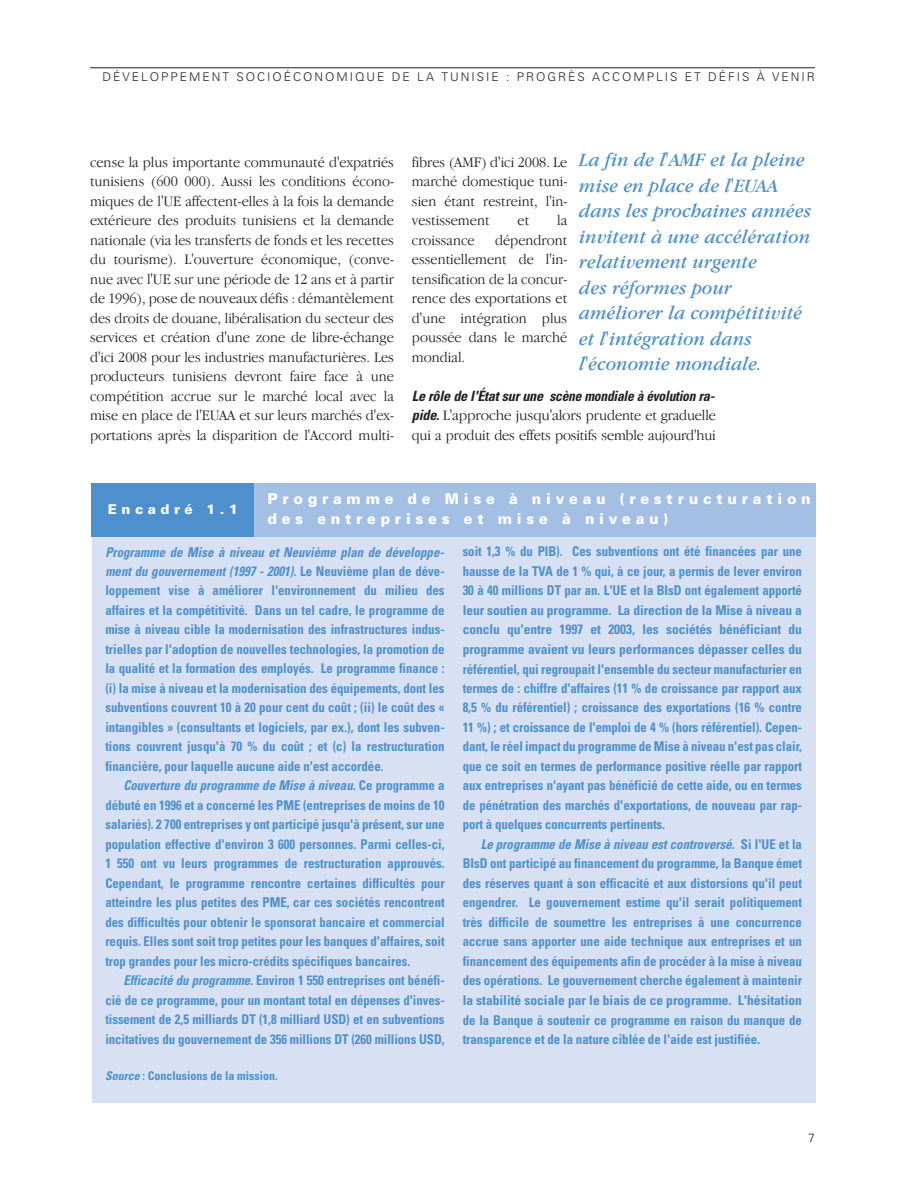
<style>
.page{position:relative;width:905px;height:1188px;background:#fff}
.page>*{position:absolute;margin:0;border:0;box-sizing:border-box;transform-origin:0 0}
.t1{font:italic 19.5px/25.5px "Garamond IT Cby BT";letter-spacing:.01em;color:#4d90cd;scale:.95 1}
.t2{font:300 15px/19.5px "Garamond IT Cby BT";color:#231f20;text-align:justify;scale:.95 1}
.t3{font:300 15px/19.5px "Garamond IT Cby BT";color:#231f20}
.t4{font:900 15px/19.5px "Univers";letter-spacing:.335em;color:#fff;scale:.95 1}
.t5{font:italic 700 condensed 14.25px "Univers";letter-spacing:-.02em;color:#231f20}
.t6{font:700 condensed 13.5px/19.5px "Univers";color:#4d90cd;text-align:justify;scale:.95 1}
.t7{font:900 13.5px "Univers";letter-spacing:.335em;color:#fff}
.t8{font:300 12px "Univers";letter-spacing:.165em;color:#231f20}
.t9{font:700 condensed 12px "Univers";color:#4d90cd}
.s1{font-family:"Univers";font-weight:700;font-style:italic;font-stretch:condensed;font-size:14.25px}
.s2{font-style:italic}
</style>
<div class="page">
<hr style="left:90px;top:67px;width:724px;height:1px;background:#231f20">
<div style="left:92px;top:532px;width:723px;height:539px;background:#d7e1f3"></div>
<div style="left:92px;top:483px;width:723px;height:54px;background:#a3bfe4"></div>
<div style="left:92px;top:483px;width:162px;height:54px;background:#4d90cd"></div>
<div style="left:92px;top:1072px;width:723px;height:31px;background:#d7e1f3"></div>
<p class="t8" style="left:102px;top:72px;width:714px">DÉVELOPPEMENT SOCIOÉCONOMIQUE DE LA TUNISIE : PROGRÈS ACCOMPLIS ET DÉFIS À VENIR</p>
<h1 class="t1" style="left:579px;top:149px;width:246px">La fin de l'AMF et la pleine mise en place de l'EUAA dans les prochaines années invitent à une accélération relativement urgente<br>des réformes pour améliorer la compétitivité et l'intégration dans l'économie mondiale.</h1>
<p class="t2" style="left:90px;top:153px;width:321px">cense la plus importante communauté d'expatriés tunisiens (600 000). Aussi les conditions écono&shy;miques de l'UE affectent-elles à la fois la demande extérieure des produits tunisiens et la demande nationale (via les transferts de fonds et les recettes du tourisme). L'ouverture économique, (conve&shy;nue avec l'UE sur une période de 12 ans et à partir de 1996), pose de nouveaux défis : démantèlement des droits de douane, libéralisation du secteur des services et création d'une zone de libre-échange d'ici 2008 pour les industries manufacturières. Les producteurs tunisiens devront faire face à une compétition accrue sur le marché local avec la mise en place de l'EUAA et sur leurs marchés d'ex&shy;portations après la disparition de l'Accord multi-</p>
<p class="t2" style="left:412px;top:153px;width:165px">fibres (AMF) d'ici 2008. Le marché domestique tuni&shy;sien étant restreint, l'in&shy;vestissement</p>
<p class="t2" style="left:517px;top:212px;width:14px">et</p>
<p class="t2" style="left:557px;top:212px;width:12px">la</p>
<p class="t2" style="left:412px;top:231px;width:165px;text-indent:83px">dépendront essentiellement de l'in&shy;tensification de la concur&shy;rence des exportations et d'une intégration plus poussée dans le marché mondial.</p>
<p class="t5" style="left:412px;top:390px;width:302px">Le rôle de l'État sur une scène mondiale à évolution ra-</p>
<p class="t3" style="left:412px;top:407px;width:305px"><span class="s1">pide.</span> L'approche jusqu'alors prudente et graduelle qui a produit des effets positifs semble aujourd'hui</p>
<p class="t2" style="left:412px;top:231px;width:67px">croissance</p>
<p class="t7" style="left:108px;top:504px;width:131px">Encadré 1.1</p>
<p class="t4" style="left:267px;top:490px;width:573px">Programme de Mise à niveau (restructuration des entreprises et mise à niveau)</p>
<p class="t6" style="left:105px;top:543px;width:358px;text-align:left"><span class="s2">Programme de Mise à niveau et Neuvième plan de développe&shy;ment du gouvernement (1997 - 2001).</span> Le Neuvième plan de déve&shy;loppement vise à améliorer l'environnement du milieu des affaires et la compétitivité. Dans un tel cadre, le programme de mise à niveau cible la modernisation des infrastructures indus&shy;trielles par l'adoption de nouvelles technologies, la promotion de la qualité et la formation des employés. Le programme finance : (i) la mise à niveau et la modernisation des équipements, dont les subventions couvrent 10 à 20 pour cent du coût ; (ii) le coût des « intangibles » (consultants et logiciels, par ex.), dont les subven&shy;tions couvrent jusqu'à 70 % du coût ; et (c) la restructuration financière, pour laquelle aucune aide n'est accordée.</p>
<p class="t6" style="left:105px;top:777px;width:358px;text-indent:18px"><span class="s2">Couverture du programme de Mise à niveau.</span> Ce programme a débuté en 1996 et a concerné les PME (entreprises de moins de 10 salariés). 2 700 entreprises y ont participé jusqu'à présent, sur une population effective d'environ 3 600 personnes. Parmi celles-ci, 1 550 ont vu leurs programmes de restructuration approuvés.<br>Cependant, le programme rencontre certaines difficultés pour atteindre les plus petites des PME, car ces sociétés rencontrent des difficultés pour obtenir le sponsorat bancaire et commercial requis. Elles sont soit trop petites pour les banques d'affaires, soit trop grandes pour les micro-crédits spécifiques bancaires.</p>
<p class="t6" style="left:105px;top:972px;width:359px;text-indent:18px"><span class="s2">Efficacité du programme.</span> Environ 1 550 entreprises ont bénéfi&shy;cié de ce programme, pour un montant total en dépenses d'inves&shy;tissement de 2,5 milliards DT (1,8 milliard USD) et en subventions incitatives du gouvernement de 356 millions DT (260 millions USD,</p>
<p class="t9" style="left:105px;top:1072px;width:174px"><span class="s2">Source</span> : Conclusions de la mission.</p>
<p class="t6" style="left:462px;top:543px;width:358px">soit 1,3 % du PIB). Ces subventions ont été financées par une hausse de la TVA de 1 % qui, à ce jour, a permis de lever environ 30 à 40 millions DT par an. L'UE et la BIsD ont également apporté leur soutien au programme. La direction de la Mise à niveau a conclu qu'entre 1997 et 2003, les sociétés bénéficiant du programme avaient vu leurs performances dépasser celles du référentiel, qui regroupait l'ensemble du secteur manufacturier en termes de : chiffre d'affaires (11 % de croissance par rapport aux 8,5 % du référentiel) ; croissance des exportations (16 % contre 11 %) ; et croissance de l'emploi de 4 % (hors référentiel). Cepen&shy;dant, le réel impact du programme de Mise à niveau n'est pas clair, que ce soit en termes de performance positive réelle par rapport aux entreprises n'ayant pas bénéficié de cette aide, ou en termes de pénétration des marchés d'exportations, de nouveau par rap&shy;port à quelques concurrents pertinents.</p>
<p class="t6" style="left:462px;top:836px;width:358px;text-indent:18px"><span class="s2">Le programme de Mise à niveau est controversé.</span> Si l'UE et la BIsD ont participé au financement du programme, la Banque émet des réserves quant à son efficacité et aux distorsions qu'il peut engendrer. Le gouvernement estime qu'il serait politiquement très difficile de soumettre les entreprises à une concurrence accrue sans apporter une aide technique aux entreprises et un financement des équipements afin de procéder à la mise à niveau des opérations. Le gouvernement cherche également à maintenir la stabilité sociale par le biais de ce programme. L'hésitation de la Banque à soutenir ce programme en raison du manque de transparence et de la nature ciblée de l'aide est justifiée.</p>
<p class="t8" style="left:808px;top:1133px;width:8px">7</p>
</div>
